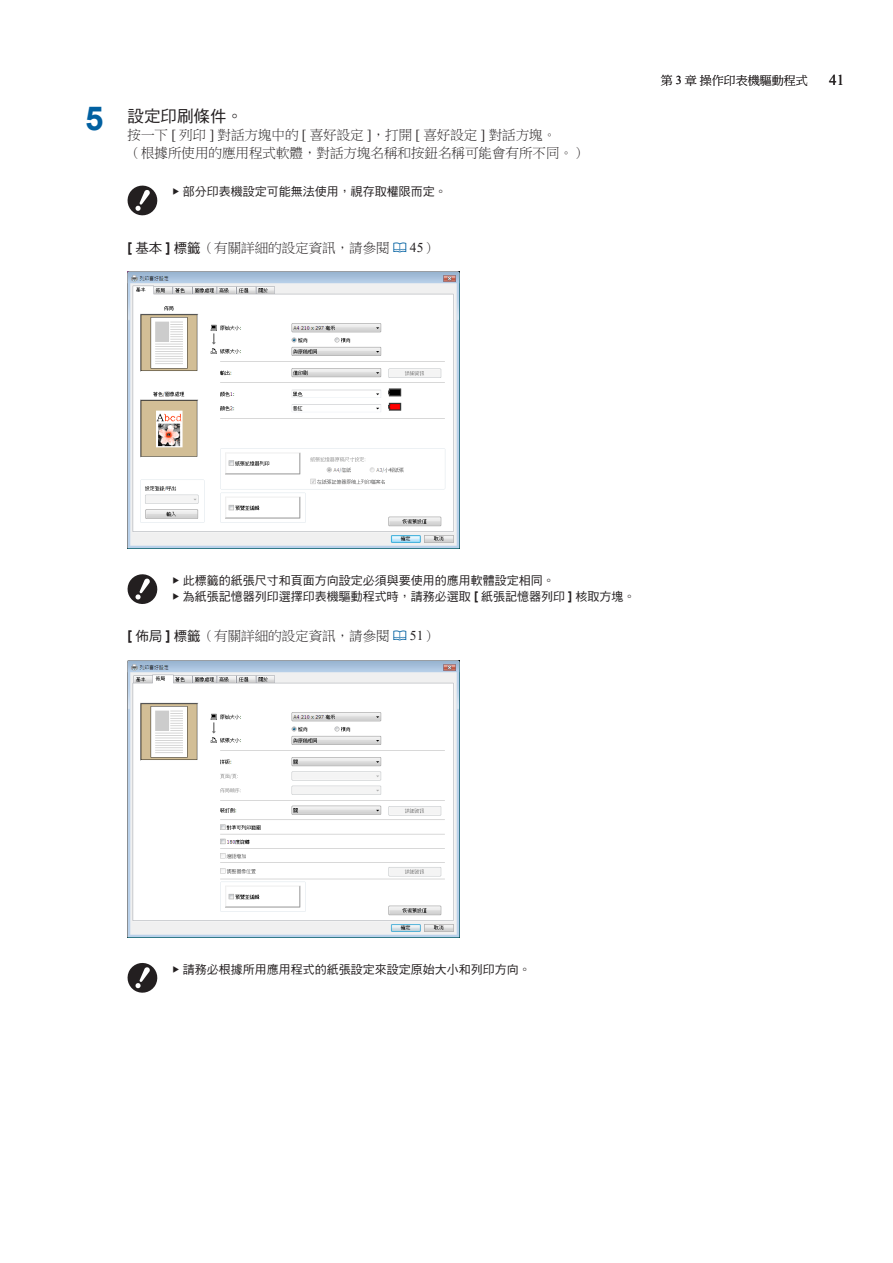
<style>
.page{position:relative;width:893px;height:1263px;background:#fff}
.page>*{position:absolute;margin:0;border:0;box-sizing:border-box;transform-origin:0 0}
.t1{font:16.5px "DF Hei Md HKSCS U";color:#231f20}
.t2{font:15px "Times New Roman";color:#231f20}
.t3{font:13.5px/18px "DF Ming Lt HKSCS U";color:#231f20}
.t4{font:13.5px "Times New Roman";color:#231f20}
.t5{font:12px/16.5px "DF Hei Md HKSCS U";color:#231f20}
.t6{font:12px "DF Ming Lt HKSCS U";color:#231f20}
.s1{font-family:"Arial";font-weight:700;font-size:33px;color:#0160a1}
.s2{font-family:"Times New Roman"}
.s3{font-family:"Arial";font-weight:700}
.s4{font-family:"DF Hei Md HKSCS U"}
.s5{font-family:"DF Ming Lt HKSCS U"}
</style>
<div class="page">
<svg style="left:128px;top:186px;width:29px;height:29px"></svg>
<img style="left:128px;top:272px;width:331px;height:277px">
<svg style="left:128px;top:574px;width:29px;height:30px"></svg>
<img style="left:128px;top:660px;width:331px;height:277px">
<svg style="left:128px;top:963px;width:29px;height:30px"></svg>
<h1 class="t1" style="left:85px;top:108px;width:160px"><span class="s1">5</span> 設定印刷條件。</h1>
<p class="t3" style="left:128px;top:126px;width:461px">按一下 <span class="s2">[</span> 列印 <span class="s2">]</span> 對話方塊中的 <span class="s2">[</span> 喜好設定 <span class="s2">]</span>，打開 <span class="s2">[</span> 喜好設定 <span class="s2">]</span> 對話方塊。<br>（根據所使用的應用程式軟體，對話方塊名稱和按鈕名稱可能會有所不同。）</p>
<p class="t5" style="left:183px;top:183px;width:265px">部分印表機設定可能無法使用，視存取權限而定。</p>
<p class="t3" style="left:128px;top:239px;width:264px"><span class="s3">[</span> <span class="s4">基本</span> <span class="s3">]</span> <span class="s4">標籤</span>（有關詳細的設定資訊，請參閱</p>
<p class="t4" style="left:410px;top:238px;width:28px">45<span class="s5">）</span></p>
<p class="t6" style="left:661px;top:74px;width:148px">第 <span class="s2">3</span> 章操作印表機驅動程式</p>
<p class="t2" style="left:829px;top:70px;width:16px">41</p>
<p class="t5" style="left:183px;top:572px;width:454px">此標籤的紙張尺寸和頁面方向設定必須與要使用的應用軟體設定相同。<br>為紙張記憶器列印選擇印表機驅動程式時，請務必選取 <span class="s3">[</span> 紙張記憶器列印 <span class="s3">]</span> 核取方塊。</p>
<p class="t3" style="left:128px;top:627px;width:264px"><span class="s3">[</span> <span class="s4">佈局</span> <span class="s3">]</span> <span class="s4">標籤</span>（有關詳細的設定資訊，請參閱</p>
<p class="t4" style="left:410px;top:626px;width:28px">51<span class="s5">）</span></p>
<p class="t5" style="left:183px;top:961px;width:349px">請務必根據所用應用程式的紙張設定來設定原始大小和列印方向。</p>
</div>
